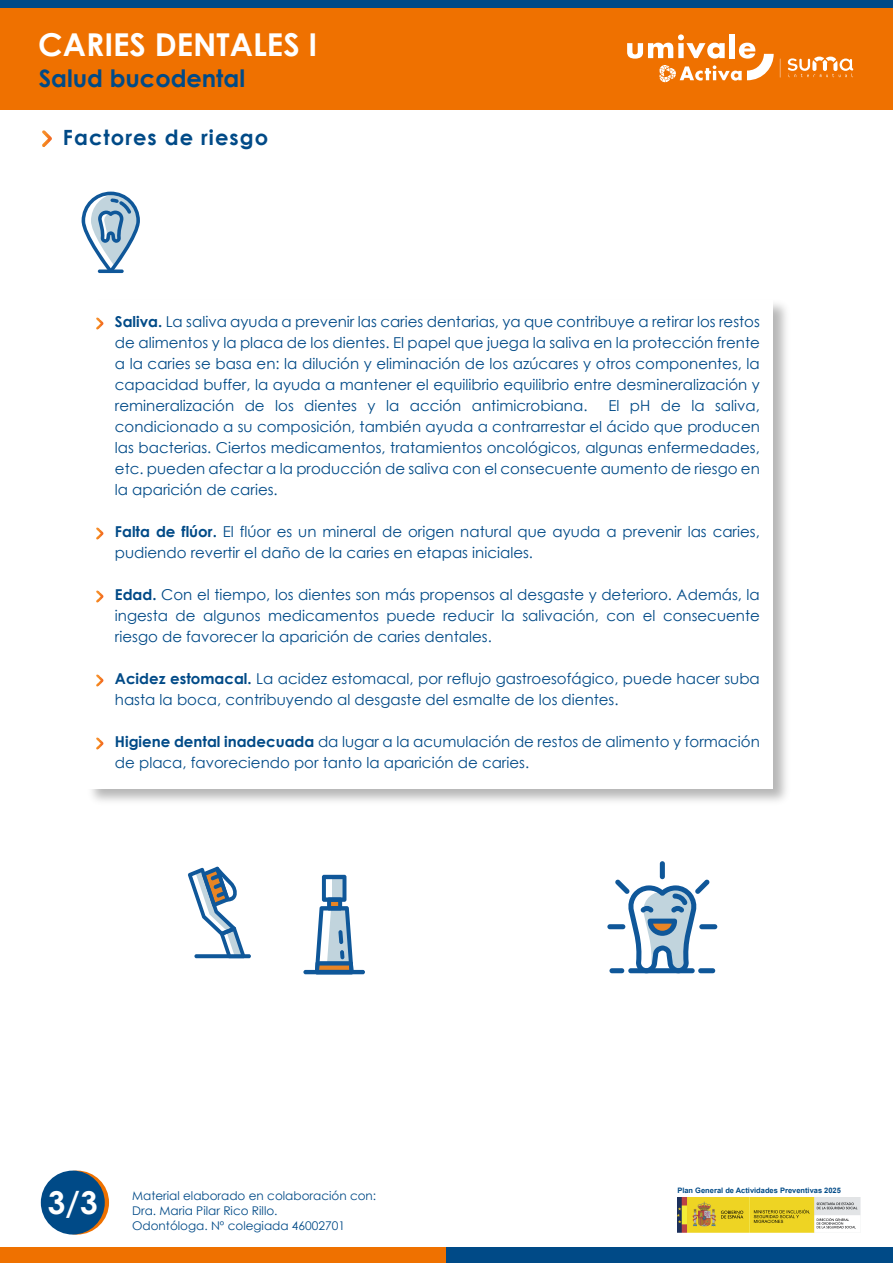
<style>
.page{position:relative;width:893px;height:1263px;background:#fff}
.page>*{position:absolute;margin:0;border:0;box-sizing:border-box;transform-origin:0 0}
.t1{font:700 31.5px "Century Gothic";color:#fff}
.t2{font:700 24px "Century Gothic";color:#004a87}
.t3{font:700 21px "Century Gothic";letter-spacing:.05em;color:#004a87}
.t4{font:15px/21px "Century Gothic";color:#004a87;text-align:justify}
.t5{font:12px/15px "Century Gothic";color:#004a87}
.t6{font:700 7.5px "Arial";color:#004a87}
.s1{font-weight:700}
</style>
<div class="page">
<svg style="left:194px;top:954px;width:57px;height:4px"></svg>
<svg style="left:188px;top:866px;width:57px;height:92px"></svg>
<hr style="left:303px;top:970px;width:62px;height:4px;background:#0f5799;border-radius:2px">
<svg style="left:315px;top:875px;width:39px;height:95px"></svg>
<img style="left:677px;top:1198px;width:184px;height:35px">
<div style="left:0;top:2px;width:893px;height:107px;background:#ef7100"></div>
<div style="left:0;top:0;width:893px;height:8px;background:#004a87"></div>
<div style="left:0;top:1247px;width:446px;height:16px;background:#ef7100"></div>
<div style="left:446px;top:1247px;width:447px;height:16px;background:#004a87"></div>
<img style="left:42px;top:130px;width:10px;height:17px">
<div style="left:660px;top:861px;width:5px;height:18px;background:#0f5799;border-radius:3px"></div>
<div style="left:699px;top:924px;width:18px;height:5px;background:#0f5799;border-radius:3px"></div>
<div style="left:607px;top:924px;width:18px;height:5px;background:#0f5799;border-radius:3px"></div>
<svg style="left:615px;top:879px;width:95px;height:94px"></svg>
<div style="left:609px;top:968px;width:15px;height:5px;background:#0f5799;border-radius:3px"></div>
<div style="left:698px;top:968px;width:17px;height:5px;background:#0f5799;border-radius:3px"></div>
<div style="left:628px;top:968px;width:67px;height:5px;background:#0f5799;border-radius:3px"></div>
<img style="left:96px;top:317px;width:8px;height:13px">
<img style="left:96px;top:527px;width:8px;height:13px">
<img style="left:96px;top:590px;width:8px;height:13px">
<img style="left:96px;top:674px;width:8px;height:13px">
<img style="left:96px;top:737px;width:8px;height:13px">
<svg style="left:788px;top:57px;width:65px;height:20px"></svg>
<svg style="left:780px;top:59px;width:1px;height:19px"></svg>
<svg style="left:627px;top:34px;width:147px;height:48px"></svg>
<svg style="left:82px;top:192px;width:58px;height:81px"></svg>
<svg style="left:45px;top:1170px;width:64px;height:64px"></svg>
<div style="left:41px;top:1170px;width:64px;height:64px;background:#004a87;border-radius:50%"></div>
<h1 class="t1" style="left:38px;top:20px;width:281px">CARIES DENTALES I</h1>
<h2 class="t2" style="left:39px;top:60px;width:208px">Salud bucodental</h2>
<h3 class="t3" style="left:63px;top:121px;width:207px">Factores de riesgo</h3>
<p class="t4" style="left:115px;top:311px;width:646px"><span class="s1">Saliva.</span> La saliva ayuda a prevenir las caries dentarias, ya que contribuye a retirar los restos de alimentos y la placa de los dientes. El papel que juega la saliva en la protección frente a la caries se basa en: la dilución y eliminación de los azúcares y otros componentes, la capacidad buffer, la ayuda a mantener el equilibrio equilibrio entre desmineralización y remineralización de los dientes y la acción antimicrobiana.</p>
<p class="t4" style="left:115px;top:395px;width:646px;text-indent:493px">El pH de la saliva, condicionado a su composición, también ayuda a contrarrestar el ácido que producen las bacterias. Ciertos medicamentos, tratamientos oncológicos, algunas enfermedades, etc. pueden afectar a la producción de saliva con el consecuente aumento de riesgo en la aparición de caries.</p>
<p class="t4" style="left:115px;top:521px;width:646px"><span class="s1">Falta de flúor.</span> El flúor es un mineral de origen natural que ayuda a prevenir las caries, pudiendo revertir el daño de la caries en etapas iniciales.</p>
<p class="t4" style="left:115px;top:584px;width:646px"><span class="s1">Edad.</span> Con el tiempo, los dientes son más propensos al desgaste y deterioro. Además, la ingesta de algunos medicamentos puede reducir la salivación, con el consecuente riesgo de favorecer la aparición de caries dentales.</p>
<p class="t4" style="left:115px;top:668px;width:646px"><span class="s1">Acidez estomacal.</span> La acidez estomacal, por reflujo gastroesofágico, puede hacer suba hasta la boca, contribuyendo al desgaste del esmalte de los dientes.</p>
<p class="t4" style="left:115px;top:731px;width:646px"><span class="s1">Higiene dental inadecuada</span> da lugar a la acumulación de restos de alimento y formación de placa, favoreciendo por tanto la aparición de caries.</p>
<h1 class="t1" style="left:48px;top:1178px;width:51px">3/3</h1>
<p class="t5" style="left:132px;top:1187px;width:246px">Material elaborado en colaboración con:<br>Dra. Maria Pilar Rico Rillo.<br>Odontóloga. Nº colegiada 46002701</p>
<p class="t6" style="left:677px;top:1185px;width:165px">Plan General de Actividades Preventivas 2025</p>
</div>
